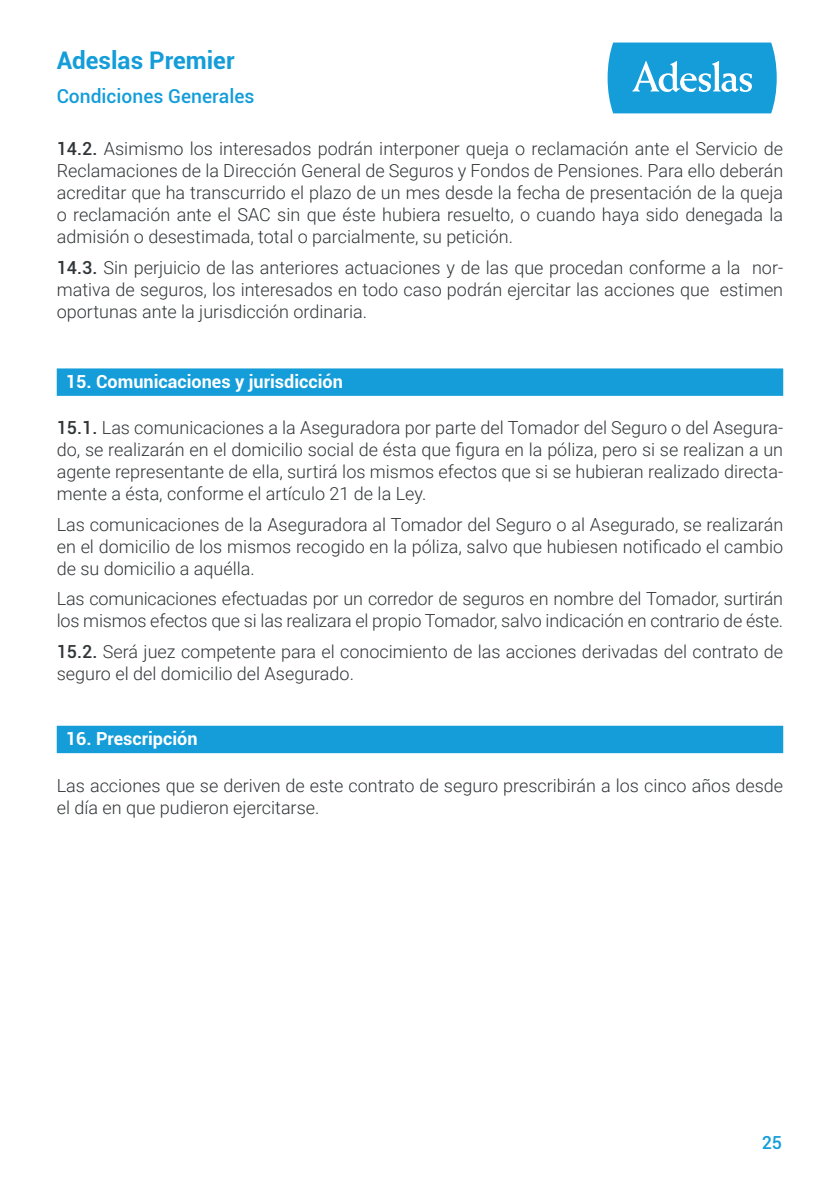
<style>
.page{position:relative;width:840px;height:1191px;background:#fff}
.page>*{position:absolute;margin:0;border:0;box-sizing:border-box;transform-origin:0 0}
.t1{font:700 24.2px "Roboto";color:#149dd9}
.t2{font:500 19.2px "Roboto";color:#149dd9}
.t3{font:300 18px/22px "Roboto";color:#323638;text-align:justify}
.t4{font:700 18px "Roboto";color:#fff}
.t5{font:500 18px "Roboto";color:#149dd9}
.s1{font-weight:500}
</style>
<div class="page">
<svg style="left:607px;top:43px;width:169px;height:70px;background:#2fa8dd"></svg>
<div style="left:57px;top:368px;width:725px;height:28px;background:#149dd9"></div>
<div style="left:57px;top:725px;width:725px;height:28px;background:#149dd9"></div>
<h1 class="t1" style="left:57px;top:44px;width:179px">Adeslas Premier</h1>
<p class="t2" style="left:57px;top:83px;width:199px">Condiciones Generales</p>
<p class="t3" style="left:57px;top:137px;width:727px"><span class="s1">14.2.</span> Asimismo los interesados podrán interponer queja o reclamación ante el Servicio de Reclamaciones de la Dirección General de Seguros y Fondos de Pensiones. Para ello deberán acreditar que ha transcurrido el plazo de un mes desde la fecha de presentación de la queja o reclamación ante el SAC sin que éste hubiera resuelto, o cuando haya sido denegada la admisión o desestimada, total o parcialmente, su petición.</p>
<p class="t3" style="left:57px;top:256px;width:727px"><span class="s1">14.3.</span> Sin perjuicio de las anteriores actuaciones y de las que procedan conforme a la nor&shy;mativa de seguros, los interesados en todo caso podrán ejercitar las acciones que estimen oportunas ante la jurisdicción ordinaria.</p>
<p class="t4" style="left:66px;top:369px;width:278px">15. Comunicaciones y jurisdicción</p>
<p class="t3" style="left:57px;top:416px;width:727px"><span class="s1">15.1.</span> Las comunicaciones a la Aseguradora por parte del Tomador del Seguro o del Asegura&shy;do, se realizarán en el domicilio social de ésta que figura en la póliza, pero si se realizan a un agente representante de ella, surtirá los mismos efectos que si se hubieran realizado directa&shy;mente a ésta, conforme el artículo 21 de la Ley.</p>
<p class="t3" style="left:57px;top:513px;width:727px">Las comunicaciones de la Aseguradora al Tomador del Seguro o al Asegurado, se realizarán en el domicilio de los mismos recogido en la póliza, salvo que hubiesen notificado el cambio de su domicilio a aquélla.</p>
<p class="t3" style="left:57px;top:587px;width:727px">Las comunicaciones efectuadas por un corredor de seguros en nombre del Tomador, surtirán los mismos efectos que si las realizara el propio Tomador, salvo indicación en contrario de éste.</p>
<p class="t3" style="left:57px;top:640px;width:727px"><span class="s1">15.2.</span> Será juez competente para el conocimiento de las acciones derivadas del contrato de seguro el del domicilio del Asegurado.</p>
<p class="t4" style="left:66px;top:726px;width:133px">16. Prescripción</p>
<p class="t3" style="left:57px;top:773px;width:727px">Las acciones que se deriven de este contrato de seguro prescribirán a los cinco años desde el día en que pudieron ejercitarse.</p>
<p class="t5" style="left:761px;top:1129px;width:22px">25</p>
</div>
